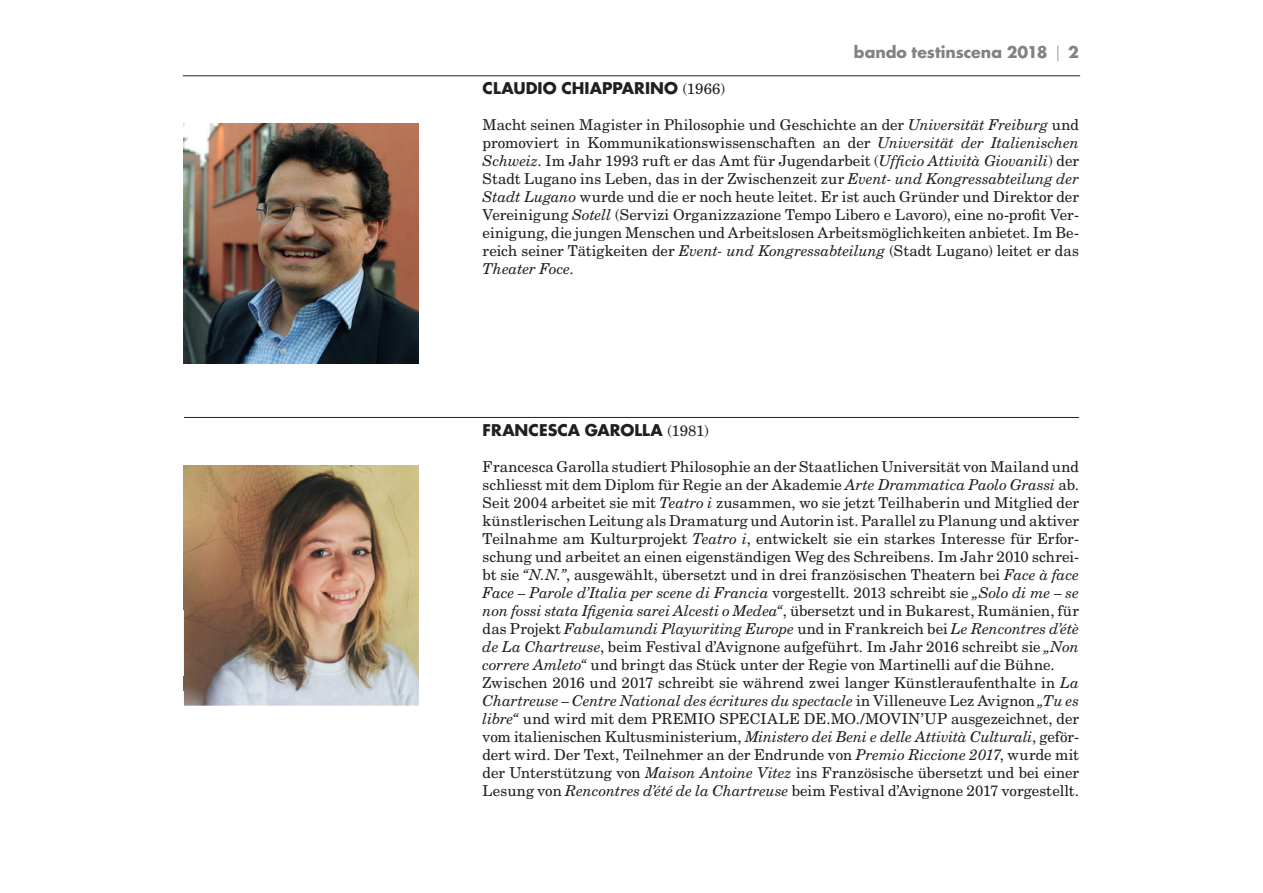
<style>
.page{position:relative;width:1263px;height:893px;background:#fff}
.page>*{position:absolute;margin:0;border:0;box-sizing:border-box;transform-origin:0 0}
.t1{font:700 15.75px "Futura LT";letter-spacing:.005em;color:#231f20}
.t2{font:700 15.75px "Futura LT";color:#808285}
.t3{font:15px/18px "New Century Schlbk LT";color:#231f20;text-align:justify}
.s1{font-weight:300}
.s2{font-family:"New Century Schlbk LT";font-weight:400;font-size:15px}
.s3{font-style:italic}
</style>
<div class="page">
<hr style="left:184px;top:417px;width:895px;height:1px;background:#231f20">
<hr style="left:183px;top:76px;width:897px;height:1px;background:#231f20">
<img style="left:184px;top:123px;width:235px;height:241px">
<img style="left:184px;top:465px;width:235px;height:241px">
<img style="left:184px;top:677px;width:235px;height:14px">
<p class="t2" style="left:854px;top:42px;width:227px">bando testinscena 2018 <span class="s1">|</span> 2</p>
<p class="t1" style="left:483px;top:77px;width:244px">CLAUDIO CHIAPPARINO <span class="s2">(1966)</span></p>
<p class="t3" style="left:483px;top:115px;width:598px">Macht seinen Magister in Philosophie und Geschichte an der <span class="s3">Universität Freiburg</span> und promoviert in Kommunikationswissenschaften an der <span class="s3">Universität der Italienischen Schweiz</span>. Im Jahr 1993 ruft er das Amt für Jugendarbeit (<span class="s3">Ufficio Attività Giovanili</span>) der Stadt Lugano ins Leben, das in der Zwischenzeit zur <span class="s3">Event- und Kongressabteilung der Stadt Lugano</span> wurde und die er noch heute leitet. Er ist auch Gründer und Direktor der Vereinigung <span class="s3">Sotell</span> (Servizi Organizzazione Tempo Libero e Lavoro), eine no-profit Ver&shy;einigung, die jungen Menschen und Arbeitslosen Arbeitsmöglichkeiten anbietet. Im Be&shy;reich seiner Tätigkeiten der <span class="s3">Event- und Kongressabteilung</span> (Stadt Lugano) leitet er das <span class="s3">Theater Foce</span>.</p>
<p class="t1" style="left:483px;top:419px;width:228px">FRANCESCA GAROLLA <span class="s2">(1981)</span></p>
<p class="t3" style="left:483px;top:457px;width:598px;text-align:left">Francesca Garolla studiert Philosophie an der Staatlichen Universität von Mailand und schliesst mit dem Diplom für Regie an der Akademie <span class="s3">Arte Drammatica Paolo Grassi</span> ab.<br>Seit 2004 arbeitet sie mit <span class="s3">Teatro i</span> zusammen, wo sie jetzt Teilhaberin und Mitglied der künstlerischen Leitung als Dramaturg und Autorin ist. Parallel zu Planung und aktiver Teilnahme am Kulturprojekt <span class="s3">Teatro i</span>, entwickelt sie ein starkes Interesse für Erfor&shy;schung und arbeitet an einen eigenständigen Weg des Schreibens. Im Jahr 2010 schrei&shy;bt sie <span class="s3">“N.N.”</span>, ausgewählt, übersetzt und in drei französischen Theatern bei <span class="s3">Face à face Face – Parole d’Italia per scene di Francia</span> vorgestellt. 2013 schreibt sie <span class="s3">„Solo di me – se non fossi stata Ifigenia sarei Alcesti o Medea“</span>, übersetzt und in Bukarest, Rumänien, für das Projekt <span class="s3">Fabulamundi Playwriting Europe</span> und in Frankreich bei <span class="s3">Le Rencontres d’étè de La Chartreuse</span>, beim Festival d’Avignone aufgeführt. Im Jahr 2016 schreibt sie <span class="s3">„Non correre Amleto“</span> und bringt das Stück unter der Regie von Martinelli auf die Bühne.<br>Zwischen 2016 und 2017 schreibt sie während zwei langer Künstleraufenthalte in <span class="s3">La Chartreuse – Centre National des écritures du spectacle</span> in Villeneuve Lez Avignon <span class="s3">„Tu es libre“</span> und wird mit dem PREMIO SPECIALE DE.MO./MOVIN’UP ausgezeichnet, der vom italienischen Kultusministerium, <span class="s3">Ministero dei Beni e delle Attività Culturali</span>, geför&shy;dert wird. Der Text, Teilnehmer an der Endrunde von <span class="s3">Premio Riccione 2017</span>, wurde mit der Unterstützung von <span class="s3">Maison Antoine Vitez</span> ins Französische übersetzt und bei einer Lesung von <span class="s3">Rencontres d’été de la Chartreuse</span> beim Festival d’Avignone 2017 vorgestellt.</p>
</div>
